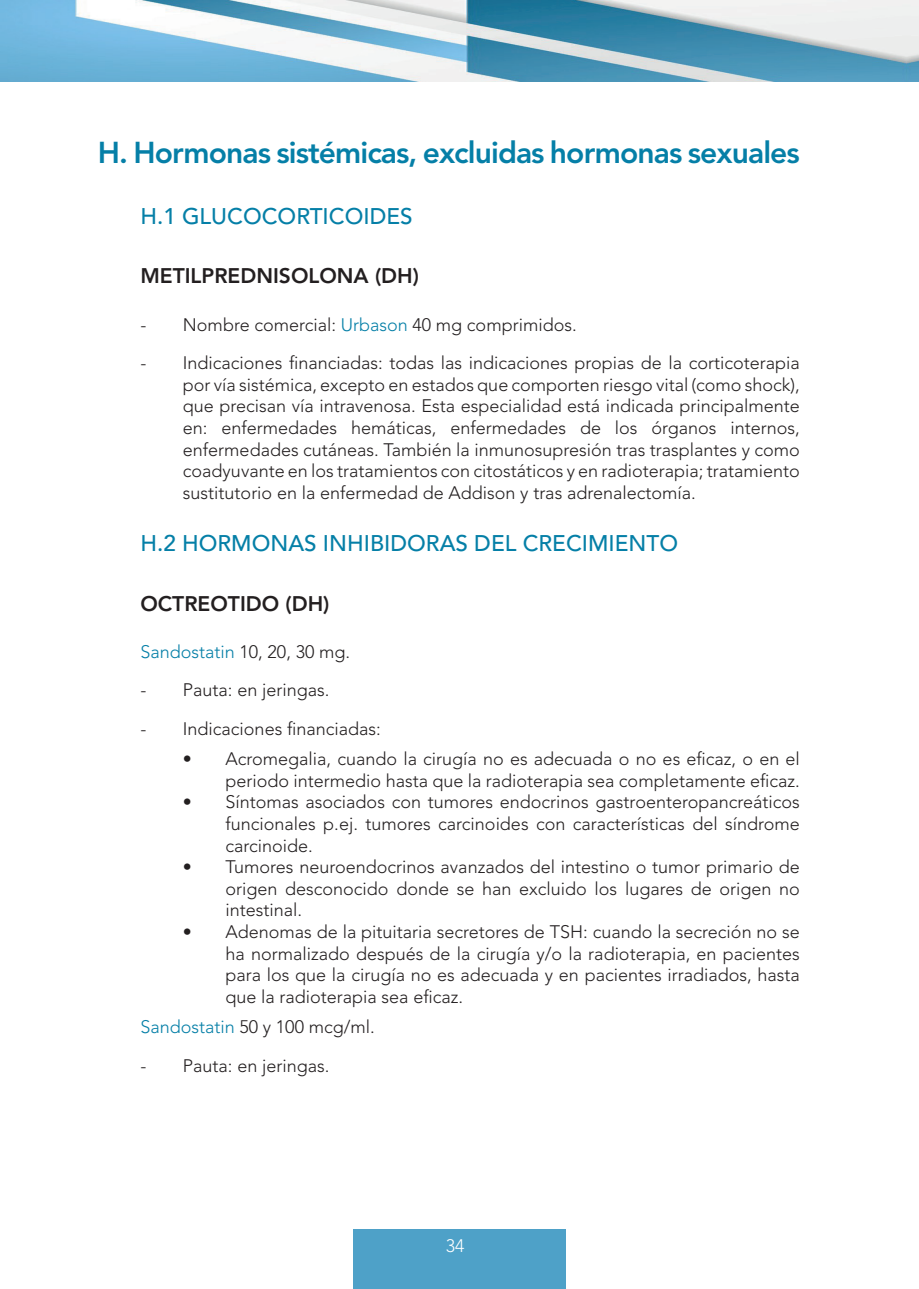
<style>
.page{position:relative;width:919px;height:1289px;background:#fff}
.page>*{position:absolute;margin:0;border:0;box-sizing:border-box;transform-origin:0 0}
.t1{font:800 30px "Avenir LT Std";letter-spacing:-.03em;color:#057fa7}
.t2{font:500 22.5px "Avenir LT Std";color:#057fa7}
.t3{font:800 21px "Avenir LT Std";color:#231f20}
.t4{font:300 18px/21.6px "Avenir LT Std";color:#231f20;text-align:justify}
.t5{font:300 18px "Avenir LT Std";color:#057fa7}
.t6{font:300 18px "Avenir LT Std";color:#fff}
.s1{color:#057fa7}
.s2{color:#231f20}
</style>
<div class="page">
<img style="left:0;top:0;width:918px;height:82px">
<div style="left:353px;top:1229px;width:213px;height:59px;background:#4ea1c8"></div>
<h1 class="t1" style="left:98px;top:135px;width:703px">H. Hormonas sistémicas, excluidas hormonas sexuales</h1>
<p class="t2" style="left:140px;top:203px;width:274px">H.1 GLUCOCORTICOIDES</p>
<p class="t3" style="left:140px;top:264px;width:280px">METILPREDNISOLONA (DH)</p>
<p class="t4" style="left:140px;top:313px;width:438px">- Nombre comercial: <span class="s1">Urbason</span> 40 mg comprimidos.</p>
<p class="t4" style="left:183px;top:352px;width:618px;text-indent:-43px">- Indicaciones financiadas: todas las indicaciones propias de la corticoterapia por vía sistémica, excepto en estados que comporten riesgo vital (como shock), que precisan vía intravenosa. Esta especialidad está indicada principalmente en: enfermedades hemáticas, enfermedades de los órganos internos, enfermedades cutáneas. También la inmunosupresión tras trasplantes y como coadyuvante en los tratamientos con citostáticos y en radioterapia; tratamiento sustitutorio en la enfermedad de Addison y tras adrenalectomía.</p>
<p class="t2" style="left:140px;top:530px;width:539px">H.2 HORMONAS INHIBIDORAS DEL CRECIMIENTO</p>
<p class="t3" style="left:140px;top:591px;width:190px">OCTREOTIDO (DH)</p>
<p class="t5" style="left:140px;top:641px;width:211px">Sandostatin <span class="s2">10, 20, 30 mg.</span></p>
<p class="t4" style="left:140px;top:679px;width:190px">- Pauta: en jeringas.</p>
<p class="t4" style="left:140px;top:718px;width:242px">- Indicaciones financiadas:</p>
<p class="t4" style="left:183px;top:748px;width:618px;text-align:right">• Acromegalia, cuando la cirugía no es adecuada o no es eficaz, o en el periodo intermedio hasta que la radioterapia sea completamente eficaz.</p>
<p class="t4" style="left:225px;top:791px;width:576px;text-indent:-43px">• Síntomas asociados con tumores endocrinos gastroenteropancreáticos funcionales p.ej. tumores carcinoides con características del síndrome carcinoide.</p>
<p class="t4" style="left:225px;top:856px;width:576px;text-indent:-43px">• Tumores neuroendocrinos avanzados del intestino o tumor primario de origen desconocido donde se han excluido los lugares de origen no intestinal.</p>
<p class="t4" style="left:225px;top:921px;width:576px;text-indent:-43px">• Adenomas de la pituitaria secretores de TSH: cuando la secreción no se ha normalizado después de la cirugía y/o la radioterapia, en pacientes para los que la cirugía no es adecuada y en pacientes irradiados, hasta que la radioterapia sea eficaz.</p>
<p class="t4" style="left:140px;top:1015px;width:236px"><span class="s1">Sandostatin</span> 50 y 100 mcg/ml.</p>
<p class="t4" style="left:140px;top:1054px;width:190px">- Pauta: en jeringas.</p>
<p class="t6" style="left:446px;top:1235px;width:20px">34</p>
</div>
